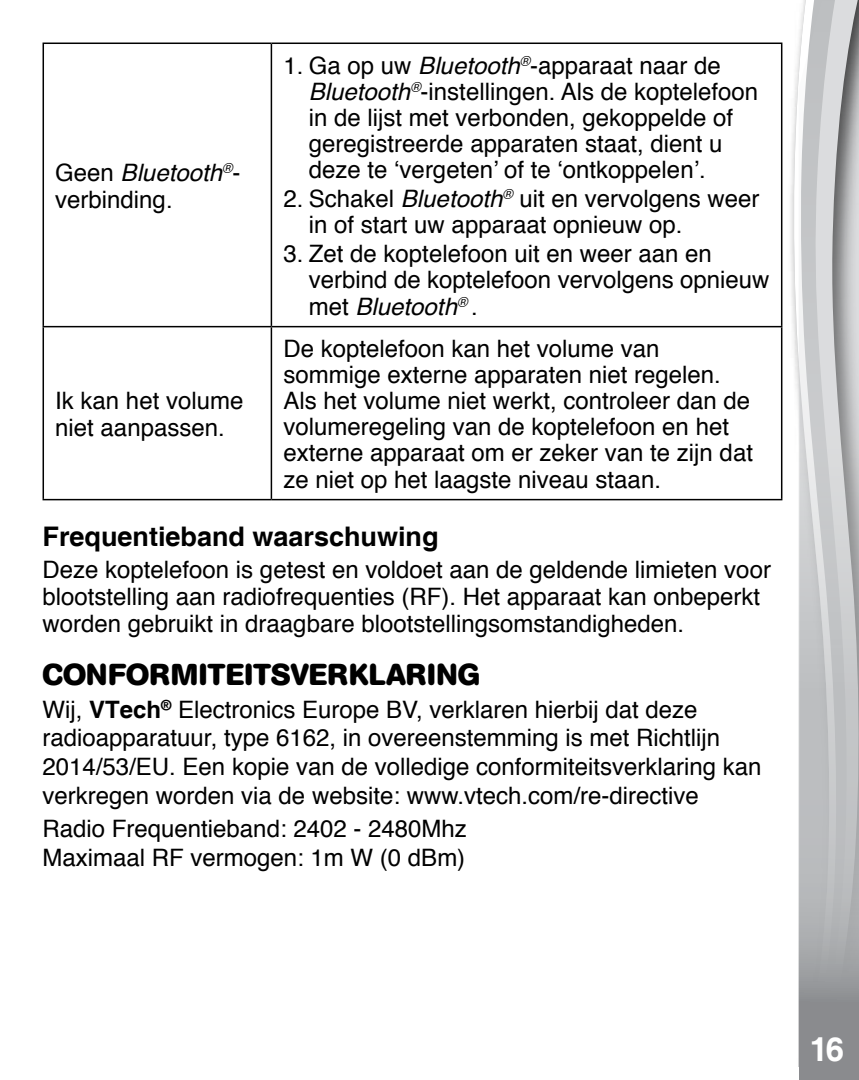
<style>
.page{position:relative;width:859px;height:1080px;background:#fff}
.page>*{position:absolute;margin:0;border:0;box-sizing:border-box;transform-origin:0 0}
.t1{font:700 33px "Helvetica";color:#fff}
.t2{font:700 33px "Helvetica";color:#fff}
.t3{font:700 30px "AG Book Rounded";color:#000}
.t4{font:700 27px "Helvetica";color:#000}
.t5{font:24px/26.1px "Helvetica";color:#000}
.s1{font-style:italic}
.s2{font-weight:700}
</style>
<div class="page">
<hr style="left:43px;top:44px;width:1px;height:282px;background:#000">
<hr style="left:271px;top:44px;width:1px;height:282px;background:#000">
<hr style="left:781px;top:44px;width:1px;height:282px;background:#000">
<hr style="left:43px;top:327px;width:1px;height:172px;background:#000">
<hr style="left:271px;top:327px;width:1px;height:172px;background:#000">
<hr style="left:781px;top:327px;width:1px;height:172px;background:#000">
<hr style="left:43px;top:499px;width:228px;height:1px;background:#000">
<hr style="left:271px;top:499px;width:511px;height:1px;background:#000">
<hr style="left:43px;top:43px;width:228px;height:1px;background:#000">
<hr style="left:271px;top:43px;width:511px;height:1px;background:#000">
<hr style="left:43px;top:326px;width:228px;height:1px;background:#000">
<hr style="left:271px;top:326px;width:511px;height:1px;background:#000">
<svg style="left:793px;top:45px;width:6px;height:1022px"></svg>
<svg style="left:799px;top:0;width:60px;height:1080px;background:#bdbec0"></svg>
<p class="t5" style="left:55px;top:160px;width:187px;line-height:27px">Geen <span class="s1">Bluetooth</span><sup>®</sup>- verbinding.</p>
<p class="t5" style="left:309px;top:54px;width:451px;text-indent:-26px">1. Ga op uw <span class="s1">Bluetooth</span><sup>®</sup>-apparaat naar de <span class="s1">Bluetooth</span><sup>®</sup>-instellingen. Als de koptelefoon in de lijst met verbonden, gekoppelde of geregistreerde apparaten staat, dient u deze te ‘vergeten’ of te ‘ontkoppelen’.</p>
<p class="t5" style="left:309px;top:187px;width:452px;text-indent:-25px">2. Schakel <span class="s1">Bluetooth</span><sup>®</sup> uit en vervolgens weer in of start uw apparaat opnieuw op.</p>
<p class="t5" style="left:309px;top:241px;width:462px;text-indent:-26px">3. Zet de koptelefoon uit en weer aan en verbind de koptelefoon vervolgens opnieuw met <span class="s1">Bluetooth</span><sup>®</sup> .</p>
<p class="t5" style="left:283px;top:337px;width:471px">De koptelefoon kan het volume van sommige externe apparaten niet regelen.<br>Als het volume niet werkt, controleer dan de volumeregeling van de koptelefoon en het externe apparaat om er zeker van te zijn dat ze niet op het laagste niveau staan.</p>
<p class="t4" style="left:43px;top:520px;width:398px">Frequentieband waarschuwing</p>
<p class="t5" style="left:43px;top:557px;width:730px;line-height:27px">Deze koptelefoon is getest en voldoet aan de geldende limieten voor blootstelling aan radiofrequenties (RF). Het apparaat kan onbeperkt worden gebruikt in draagbare blootstellingsomstandigheden.</p>
<p class="t3" style="left:43px;top:657px;width:439px">CONFORMITEITSVERKLARING</p>
<p class="t5" style="left:43px;top:696px;width:721px;line-height:28.8px">Wij, <span class="s2">VTech</span><sup>®</sup> Electronics Europe BV, verklaren hierbij dat deze radioapparatuur, type 6162, in overeenstemming is met Richtlijn 2014/53/EU. Een kopie van de volledige conformiteitsverklaring kan verkregen worden via de website: www.vtech.com/re-directive</p>
<p class="t5" style="left:43px;top:816px;width:426px;line-height:28.8px">Radio Frequentieband: 2402 - 2480Mhz<br>Maximaal RF vermogen: 1m W (0 dBm)</p>
<p class="t5" style="left:55px;top:388px;width:190px;line-height:27px">Ik kan het volume niet aanpassen.</p>
<h1 class="t1" style="left:813px;top:1021px;width:40px">16<sup>16</sup></h1>
<h1 class="t2" style="left:810px;top:1029px;width:36px">16</h1>
</div>
